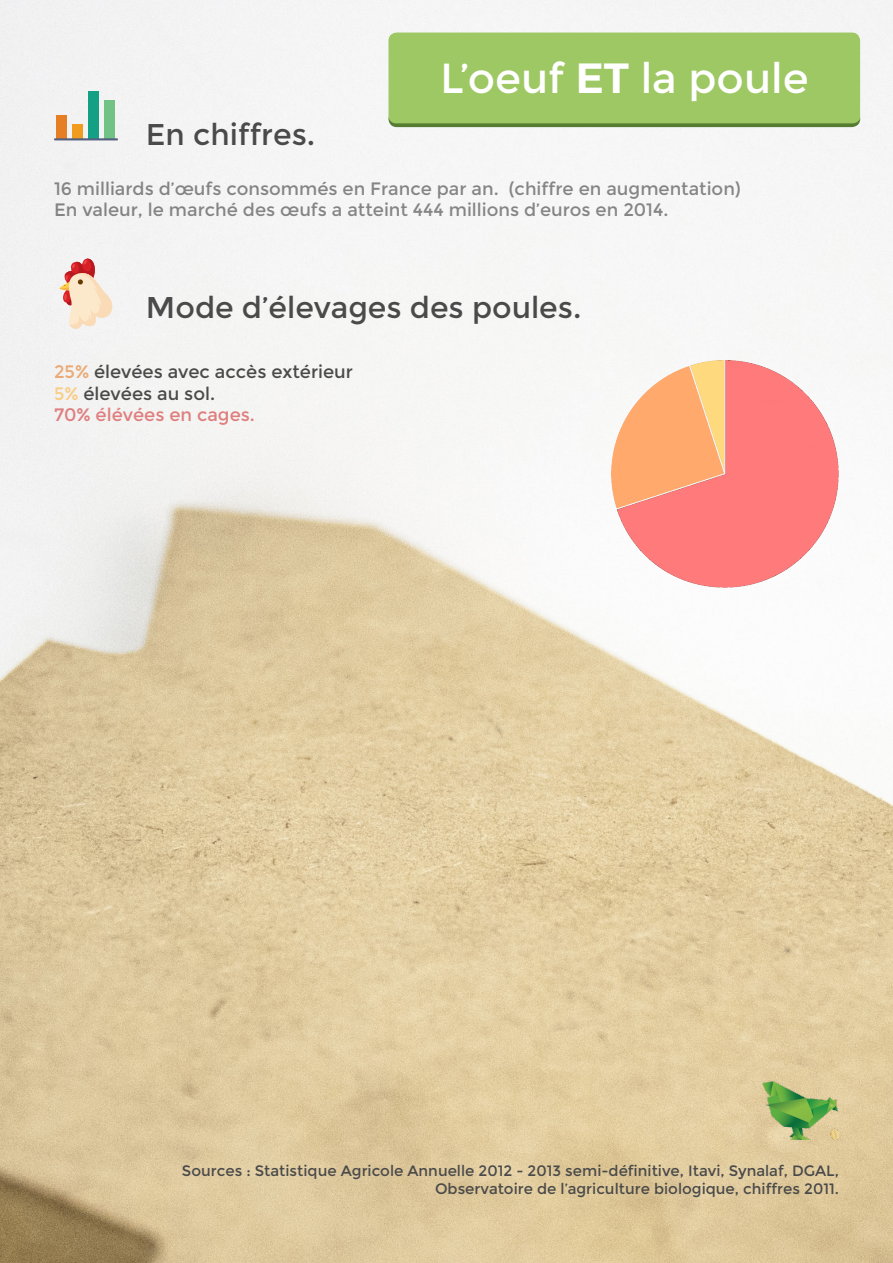
<style>
.page{position:relative;width:893px;height:1263px;background:#fff}
.page>*{position:absolute;margin:0;border:0;box-sizing:border-box;transform-origin:0 0}
.t1{font:42px "Montserrat";color:#fff}
.t2{font:30px "Montserrat";color:#4a4a4a}
.t3{font:18px/21.6px "Montserrat";color:#4a4a4a}
.t4{font:15px/18px "Montserrat";color:#4a4a4a;text-align:right}
.s1{font-weight:600}
.s2{color:#ebaa75}
.s3{color:#f9ce87}
.s4{color:#df7e7e}
</style>
<div class="page">
<img style="left:0;top:0;width:893px;height:1263px">
<div style="left:88px;top:91px;width:11px;height:48px;background:#14a085"></div>
<div style="left:72px;top:124px;width:11px;height:15px;background:#f29c1f"></div>
<div style="left:56px;top:115px;width:11px;height:24px;background:#e57e25"></div>
<div style="left:104px;top:100px;width:11px;height:39px;background:#71c285"></div>
<hr style="left:54px;top:138px;width:64px;height:2px;background:#556080">
<svg style="left:59px;top:258px;width:54px;height:71px"></svg>
<img style="left:762px;top:1081px;width:77px;height:58px">
<img style="left:612px;top:361px;width:227px;height:227px">
<div style="left:387px;top:31px;width:475px;height:97px;background:#628056;opacity:.75"></div>
<h2 class="t2" style="left:146px;top:118px;width:171px">En chiffres.</h2>
<h1 class="t1" style="left:440px;top:54px;width:370px">L’oeuf <span class="s1">ET</span> la poule</h1>
<p class="t3" style="left:54px;top:178px;width:688px">16 milliards d’œufs consommés en France par an. (chiffre en augmentation)<br>En valeur, le marché des œufs a atteint 444 millions d’euros en 2014.</p>
<h2 class="t2" style="left:146px;top:290px;width:437px">Mode d’élevages des poules.</h2>
<p class="t3" style="left:54px;top:361px;width:300px"><span class="s2">25%</span> élevées avec accès extérieur<br><span class="s3">5%</span> élevées au sol.<br><span class="s4">70% élévées en cages.</span></p>
<p class="t4" style="left:182px;top:1162px;width:658px">Sources : Statistique Agricole Annuelle 2012 - 2013 semi-définitive, Itavi, Synalaf, DGAL,<br>Observatoire de l’agriculture biologique, chiffres 2011.</p>
</div>
